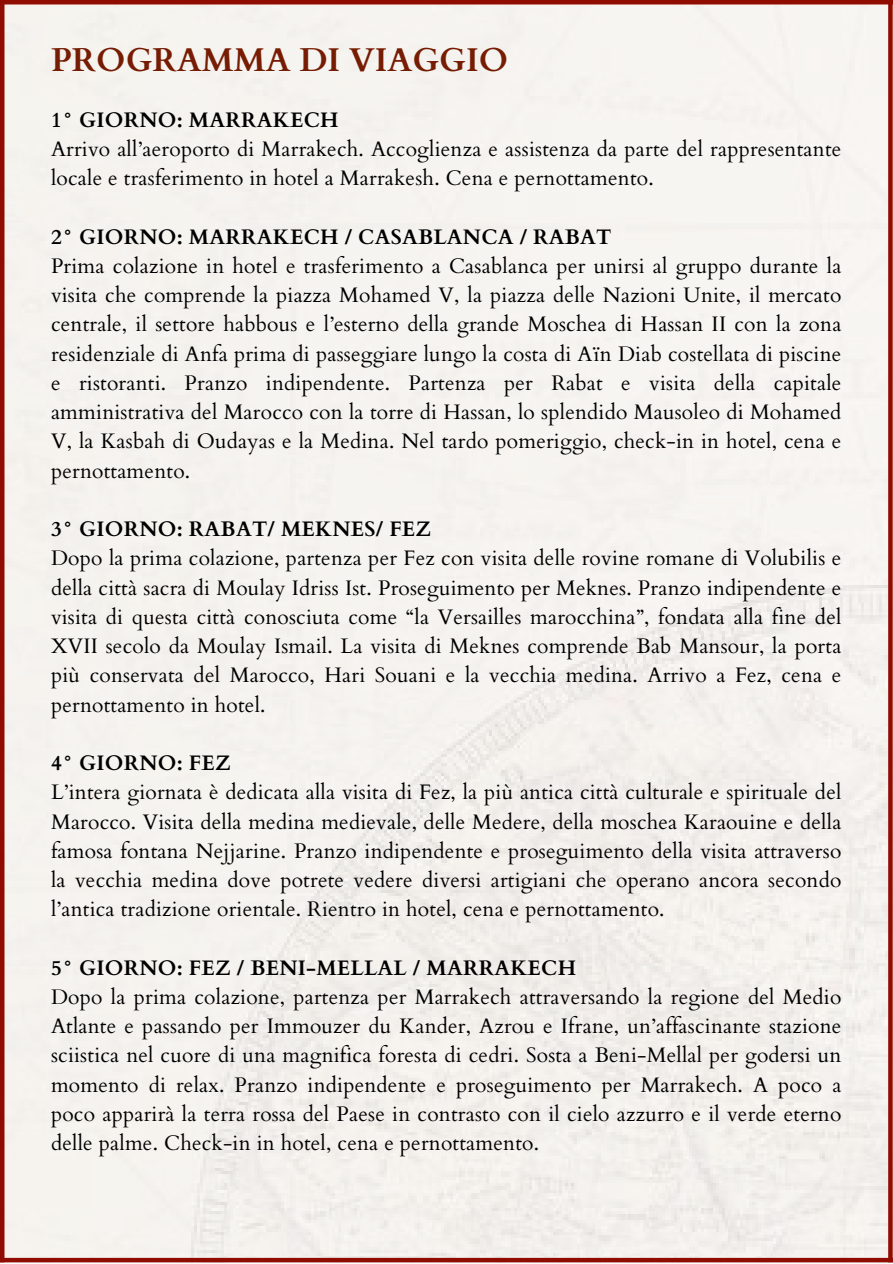
<style>
.page{position:relative;width:893px;height:1264px;background:#fff}
.page>*{position:absolute;margin:0;border:0;box-sizing:border-box;transform-origin:0 0}
.t1{font:700 33px "Cardo";color:#761c03}
.t2{font:21px/29.2px "Cardo";letter-spacing:.01em;color:#000;text-align:justify}
.t3{font:700 21px "Cardo";letter-spacing:.01em;color:#000}
</style>
<div class="page">
<div style="left:4px;top:4px;width:884px;height:1253px;background:#f5f3ef"></div>
<hr style="left:0;top:0;width:892px;height:4px;background:#910c00">
<div style="left:0;top:1257px;width:892px;height:5px;background:#910c00"></div>
<hr style="left:0;top:0;width:4px;height:1262px;background:#910c00">
<svg style="left:888px;top:4px;width:4px;height:1254px;background:#95160b"></svg>
<h1 class="t1" style="left:51px;top:38px;width:458px">PROGRAMMA DI VIAGGIO</h1>
<p class="t3" style="left:51px;top:106px;width:289px">1° GIORNO: MARRAKECH</p>
<p class="t2" style="left:51px;top:135px;width:791px">Arrivo all’aeroporto di Marrakech. Accoglienza e assistenza da parte del rappresentante locale e trasferimento in hotel a Marrakesh. Cena e pernottamento.</p>
<p class="t3" style="left:51px;top:223px;width:562px">2° GIORNO: MARRAKECH / CASABLANCA / RABAT</p>
<p class="t2" style="left:51px;top:252px;width:791px">Prima colazione in hotel e trasferimento a Casablanca per unirsi al gruppo durante la visita che comprende la piazza Mohamed V, la piazza delle Nazioni Unite, il mercato centrale, il settore habbous e l’esterno della grande Moschea di Hassan II con la zona residenziale di Anfa prima di passeggiare lungo la costa di Aïn Diab costellata di piscine e ristoranti. Pranzo indipendente. Partenza per Rabat e visita della capitale amministrativa del Marocco con la torre di Hassan, lo splendido Mausoleo di Mohamed V, la Kasbah di Oudayas e la Medina. Nel tardo pomeriggio, check-in in hotel, cena e pernottamento.</p>
<p class="t3" style="left:51px;top:515px;width:382px">3° GIORNO: RABAT/ MEKNES/ FEZ</p>
<p class="t2" style="left:51px;top:544px;width:791px">Dopo la prima colazione, partenza per Fez con visita delle rovine romane di Volubilis e della città sacra di Moulay Idriss Ist. Proseguimento per Meknes. Pranzo indipendente e visita di questa città conosciuta come “la Versailles marocchina”, fondata alla fine del XVII secolo da Moulay Ismail. La visita di Meknes comprende Bab Mansour, la porta più conservata del Marocco, Hari Souani e la vecchia medina. Arrivo a Fez, cena e pernottamento in hotel.</p>
<p class="t3" style="left:51px;top:749px;width:181px">4° GIORNO: FEZ</p>
<p class="t2" style="left:51px;top:778px;width:791px">L’intera giornata è dedicata alla visita di Fez, la più antica città culturale e spirituale del Marocco. Visita della medina medievale, delle Medere, della moschea Karaouine e della famosa fontana Nejjarine. Pranzo indipendente e proseguimento della visita attraverso la vecchia medina dove potrete vedere diversi artigiani che operano ancora secondo l’antica tradizione orientale. Rientro in hotel, cena e pernottamento.</p>
<p class="t3" style="left:51px;top:953px;width:526px">5° GIORNO: FEZ / BENI-MELLAL / MARRAKECH</p>
<p class="t2" style="left:51px;top:982px;width:791px">Dopo la prima colazione, partenza per Marrakech attraversando la regione del Medio Atlante e passando per Immouzer du Kander, Azrou e Ifrane, un’affascinante stazione sciistica nel cuore di una magnifica foresta di cedri. Sosta a Beni-Mellal per godersi un momento di relax. Pranzo indipendente e proseguimento per Marrakech. A poco a poco apparirà la terra rossa del Paese in contrasto con il cielo azzurro e il verde eterno delle palme. Check-in in hotel, cena e pernottamento.</p>
</div>
